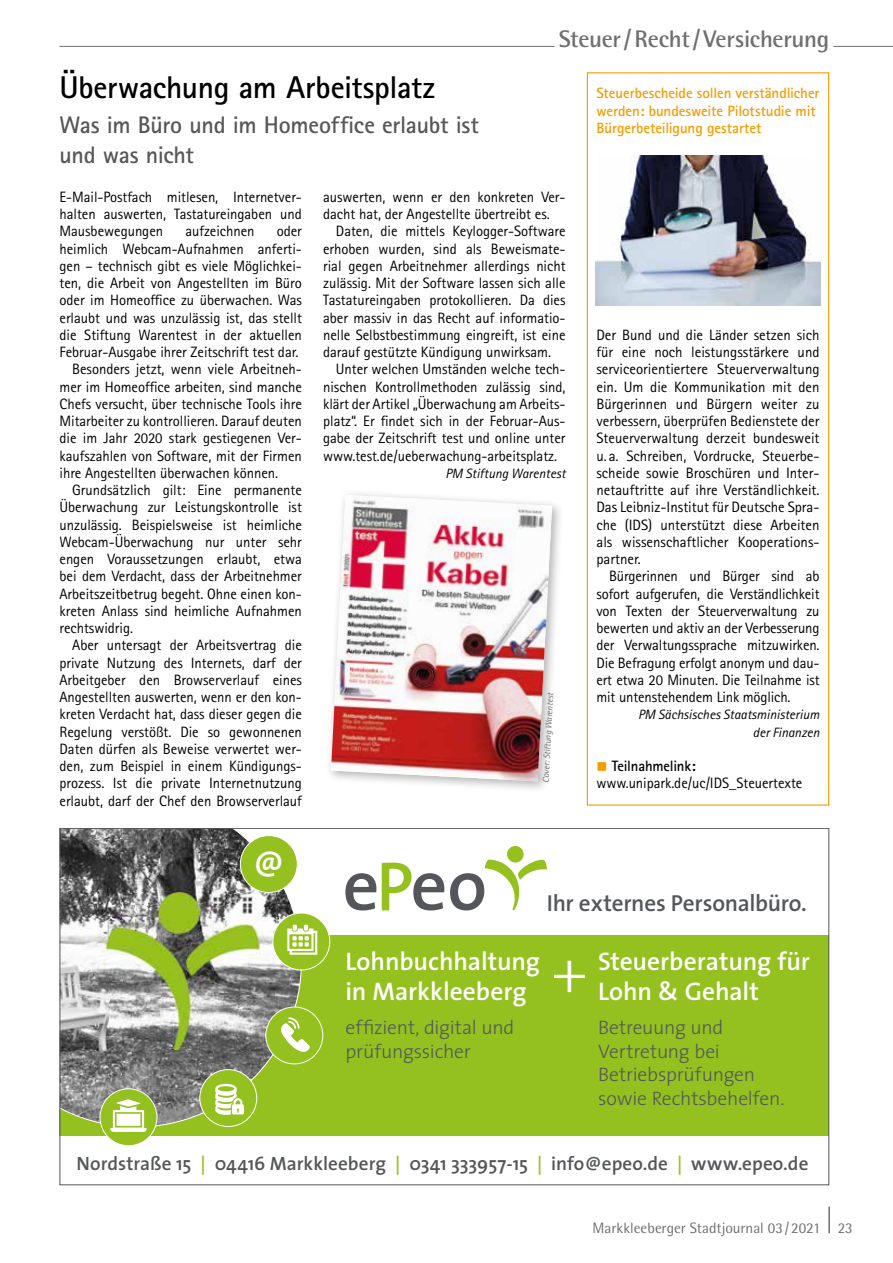
<style>
.page{position:relative;width:893px;height:1263px;background:#fff}
.page>*{position:absolute;margin:0;border:0;box-sizing:border-box;transform-origin:0 0}
.t1{font:300 61.2px "The Sans";color:#fff}
.t2{font:600 35.7px "The Sans";color:#fff}
.t3{font:700 31.5px "Rotis Sans Serif";letter-spacing:-.01em;color:#000}
.t4{font:600 25.5px/30.6px "The Sans";color:#fff}
.t5{font:700 24px/30px "Rotis Sans Serif";letter-spacing:-.01em;color:#575756}
.t6{font:700 24px "Rotis Semi Sans";letter-spacing:-.015em;color:#706f6f}
.t7{font:600 23.25px "The Sans";letter-spacing:-.01em;color:#54565b}
.t8{font:300 19.5px/23.4px "The Sans";letter-spacing:-.01em;color:#54565b}
.t9{font:600 19.2px "The Sans";color:#54565b}
.t10{font:15px/17.2px "Rotis Sans Serif";letter-spacing:-.005em;color:#000;text-align:justify}
.t11{font:700 15px/17.2px "Rotis Sans Serif";letter-spacing:-.005em;color:#f59c00}
.t12{font:15px "Rotis Semi Sans";color:#706f6f}
.t13{font:italic 13.5px/17.2px "Rotis Sans Serif";color:#000;text-align:right}
.t14{font:italic 9px "Rotis Sans Serif";color:#706f6f}
.s1{color:#f59c00}
.s2{font-weight:700}
.s3{color:#94c11f}
</style>
<div class="page">
<hr style="left:828px;top:1206px;width:2px;height:27px;background:#706f6f">
<hr style="left:60px;top:46px;width:833px;height:1px;background:#706f6f">
<hr style="left:554px;top:46px;width:279px;height:1px;background:#fff">
<svg style="left:345px;top:873px;width:31px;height:37px"></svg>
<svg style="left:382px;top:863px;width:62px;height:47px"></svg>
<div style="left:507px;top:846px;width:17px;height:16px;background:#94c11f;border-radius:50%"></div>
<svg style="left:450px;top:859px;width:97px;height:51px"></svg>
<div style="left:60px;top:935px;width:769px;height:201px;background:#94c11f"></div>
<svg style="left:62px;top:830px;width:240px;height:298px"></svg>
<svg style="left:218px;top:992px;width:36px;height:3px"></svg>
<div style="left:240px;top:836px;width:57px;height:56px;background:#94c11f;border-radius:50%"></div>
<div style="left:240px;top:835px;width:58px;height:58px;border:1px solid #fff;border-radius:50%"></div>
<div style="left:273px;top:913px;width:57px;height:57px;background:#94c11f;border-radius:50%"></div>
<div style="left:272px;top:913px;width:58px;height:57px;border:1px solid #fff;border-radius:50%"></div>
<svg style="left:287px;top:925px;width:30px;height:30px"></svg>
<div style="left:200px;top:1069px;width:57px;height:57px;background:#94c11f;border-radius:50%"></div>
<div style="left:199px;top:1069px;width:58px;height:58px;border:1px solid #fff;border-radius:50%"></div>
<svg style="left:215px;top:1084px;width:29px;height:31px"></svg>
<div style="left:100px;top:1089px;width:57px;height:57px;background:#94c11f;border-radius:50%"></div>
<div style="left:100px;top:1088px;width:57px;height:58px;border:1px solid #fff;border-radius:50%"></div>
<svg style="left:110px;top:1099px;width:37px;height:33px"></svg>
<div style="left:266px;top:1007px;width:57px;height:57px;background:#94c11f;border-radius:50%"></div>
<div style="left:265px;top:1006px;width:58px;height:58px;border:1px solid #fff;border-radius:50%"></div>
<svg style="left:281px;top:1017px;width:29px;height:35px"></svg>
<div style="left:587px;top:72px;width:242px;height:734px;border:1px solid #f59c00"></div>
<img style="left:595px;top:155px;width:226px;height:150px">
<div style="left:325px;top:489px;width:239px;height:304px;background:#000;opacity:.3"></div>
<img style="left:331px;top:495px;width:221px;height:286px">
<h3 class="t6" style="left:559px;top:24px;width:272px">Steuer/Recht/Versicherung</h3>
<h3 class="t3" style="left:60px;top:68px;width:377px">Überwachung am Arbeitsplatz</h3>
<h3 class="t5" style="left:60px;top:109px;width:421px">Was im Büro und im Homeoffice erlaubt ist und was nicht</h3>
<p class="t10" style="left:60px;top:188px;width:244px">E-Mail-Postfach mitlesen, Internetver&shy;halten auswerten, Tastatureingaben und Mausbewegungen</p>
<p class="t10" style="left:323px;top:188px;width:244px">auswerten, wenn er den konkreten Ver&shy;dacht hat, der Angestellte übertreibt es.</p>
<p class="t10" style="left:336px;top:222px;width:231px">Daten, die mittels Keylogger-Software</p>
<p class="t10" style="left:323px;top:240px;width:244px">erhoben wurden, sind als Beweismate-</p>
<p class="t10" style="left:323px;top:257px;width:244px">rial gegen Arbeitnehmer allerdings nicht</p>
<p class="t10" style="left:323px;top:274px;width:244px">zulässig. Mit der Software lassen sich alle</p>
<p class="t10" style="left:323px;top:291px;width:244px">Tastatureingaben protokollieren. Da dies</p>
<p class="t10" style="left:323px;top:309px;width:244px">aber massiv in das Recht auf informatio-</p>
<p class="t10" style="left:323px;top:326px;width:244px">nelle Selbstbestimmung eingreift, ist eine</p>
<p class="t10" style="left:323px;top:343px;width:229px">darauf gestützte Kündigung unwirksam.</p>
<p class="t10" style="left:336px;top:360px;width:231px">Unter welchen Umständen welche tech-</p>
<p class="t10" style="left:323px;top:378px;width:244px">nischen Kontrollmethoden zulässig sind,</p>
<p class="t10" style="left:323px;top:395px;width:244px">klärt der Artikel „Überwachung am Arbeits-</p>
<p class="t10" style="left:323px;top:412px;width:244px">platz“. Er findet sich in der Februar-Aus-</p>
<p class="t10" style="left:323px;top:429px;width:244px">gabe der Zeitschrift test und online unter</p>
<p class="t10" style="left:323px;top:447px;width:236px">www.test.de/ueberwachung-arbeitsplatz.</p>
<p class="t13" style="left:445px;top:465px;width:122px">PM Stiftung Warentest</p>
<p class="t10" style="left:185px;top:222px;width:71px">aufzeichnen</p>
<p class="t10" style="left:277px;top:222px;width:27px">oder</p>
<p class="t10" style="left:60px;top:240px;width:244px">heimlich Webcam-Aufnahmen anferti-</p>
<p class="t10" style="left:60px;top:257px;width:244px">gen – technisch gibt es viele Möglichkei-</p>
<p class="t10" style="left:60px;top:274px;width:244px">ten, die Arbeit von Angestellten im Büro</p>
<p class="t10" style="left:60px;top:291px;width:244px">oder im Homeoffice zu überwachen. Was</p>
<p class="t10" style="left:60px;top:309px;width:244px">erlaubt und was unzulässig ist, das stellt</p>
<p class="t10" style="left:60px;top:326px;width:244px">die Stiftung Warentest in der aktuellen</p>
<p class="t10" style="left:60px;top:343px;width:240px">Februar-Ausgabe ihrer Zeitschrift test dar.</p>
<p class="t10" style="left:72px;top:360px;width:231px">Besonders jetzt, wenn viele Arbeitneh-</p>
<p class="t10" style="left:60px;top:378px;width:244px">mer im Homeoffice arbeiten, sind manche</p>
<p class="t10" style="left:60px;top:395px;width:244px">Chefs versucht, über technische Tools ihre</p>
<p class="t10" style="left:60px;top:412px;width:244px">Mitarbeiter zu kontrollieren. Darauf deuten</p>
<p class="t10" style="left:60px;top:429px;width:244px">die im Jahr 2020 stark gestiegenen Ver-</p>
<p class="t10" style="left:60px;top:447px;width:244px">kaufszahlen von Software, mit der Firmen</p>
<p class="t10" style="left:60px;top:464px;width:220px">ihre Angestellten überwachen können.</p>
<p class="t10" style="left:72px;top:481px;width:231px">Grundsätzlich gilt: Eine permanente</p>
<p class="t10" style="left:60px;top:498px;width:244px">Überwachung zur Leistungskontrolle ist</p>
<p class="t10" style="left:60px;top:516px;width:244px">unzulässig. Beispielsweise ist heimliche</p>
<p class="t10" style="left:60px;top:533px;width:244px">Webcam-Überwachung nur unter sehr</p>
<p class="t10" style="left:60px;top:550px;width:244px">engen Voraussetzungen erlaubt, etwa</p>
<p class="t10" style="left:60px;top:567px;width:244px">bei dem Verdacht, dass der Arbeitnehmer</p>
<p class="t10" style="left:60px;top:585px;width:244px">Arbeitszeitbetrug begeht. Ohne einen kon-</p>
<p class="t10" style="left:60px;top:602px;width:244px">kreten Anlass sind heimliche Aufnahmen</p>
<p class="t10" style="left:60px;top:619px;width:75px">rechtswidrig.</p>
<p class="t10" style="left:72px;top:636px;width:231px">Aber untersagt der Arbeitsvertrag die</p>
<p class="t10" style="left:60px;top:654px;width:244px">private Nutzung des Internets, darf der</p>
<p class="t10" style="left:60px;top:671px;width:244px">Arbeitgeber den Browserverlauf eines</p>
<p class="t10" style="left:60px;top:688px;width:244px">Angestellten auswerten, wenn er den kon-</p>
<p class="t10" style="left:60px;top:705px;width:244px">kreten Verdacht hat, dass dieser gegen die</p>
<p class="t10" style="left:60px;top:723px;width:244px">Regelung verstößt. Die so gewonnenen</p>
<p class="t10" style="left:60px;top:740px;width:244px">Daten dürfen als Beweise verwertet wer-</p>
<p class="t10" style="left:60px;top:757px;width:244px">den, zum Beispiel in einem Kündigungs-</p>
<p class="t10" style="left:60px;top:774px;width:244px">prozess. Ist die private Internetnutzung</p>
<p class="t10" style="left:60px;top:792px;width:244px">erlaubt, darf der Chef den Browserverlauf</p>
<p class="t14" style="left:540px;top:782px;width:92px;rotate:-87deg">Cover: Stiftung Warentest</p>
<h2 class="t2" style="left:254px;top:834px;width:31px">@</h2>
<p class="t11" style="left:596px;top:84px;width:225px">Steuerbescheide sollen verständlicher werden: bundesweite Pilotstudie mit<br>Bürgerbeteiligung gestartet</p>
<p class="t10" style="left:596px;top:326px;width:225px">Der Bund und die Länder setzen sich für eine noch leistungsstärkere und serviceorientiertere Steuerverwaltung ein. Um die Kommunikation mit den Bürgerinnen und Bürgern weiter zu verbessern, überprüfen Bedienstete der Steuerverwaltung derzeit bundesweit u. a. Schreiben, Vordrucke, Steuerbe&shy;scheide sowie Broschüren und Inter&shy;netauftritte auf ihre Verständlichkeit.<br>Das Leibniz-Institut für Deutsche Spra&shy;che (IDS) unterstützt diese Arbeiten als wissenschaftlicher Kooperations&shy;partner.</p>
<p class="t10" style="left:596px;top:567px;width:225px;text-indent:13px">Bürgerinnen und Bürger sind ab sofort aufgerufen, die Verständlichkeit von Texten der Steuerverwaltung zu bewerten und aktiv an der Verbesserung der Verwaltungssprache mitzuwirken.<br>Die Befragung erfolgt anonym und dau&shy;ert etwa 20 Minuten. Die Teilnahme ist mit untenstehendem Link möglich.</p>
<p class="t13" style="left:638px;top:706px;width:183px">PM Sächsisches Staatsministerium der Finanzen</p>
<p class="t10" style="left:596px;top:757px;width:207px"><span class="s1">■</span> <span class="s2">Teilnahmelink: </span>www.unipark.de/uc/IDS_Steuertexte</p>
<h3 class="t7" style="left:547px;top:883px;width:261px">Ihr externes Personalbüro.</h3>
<h3 class="t4" style="left:345px;top:945px;width:196px">Lohnbuchhaltung in Markkleeberg</h3>
<h3 class="t8" style="left:345px;top:1015px;width:171px">effizient, digital und prüfungssicher</h3>
<h1 class="t1" style="left:552px;top:921px;width:36px">+</h1>
<h3 class="t4" style="left:598px;top:945px;width:213px">Steuerberatung für<br>Lohn &amp; Gehalt</h3>
<h3 class="t8" style="left:598px;top:1015px;width:188px">Betreuung und<br>Vertretung bei<br>Betriebsprüfungen sowie Rechtsbehelfen.</h3>
<p class="t9" style="left:77px;top:1147px;width:733px">Nordstraße 15 <span class="s3">|</span> 04416 Markkleeberg <span class="s3">|</span> 0341 333957-15 <span class="s3">|</span> info@epeo.de <span class="s3">|</span> www.epeo.de</p>
<p class="t12" style="left:593px;top:1219px;width:262px">Markkleeberger Stadtjournal 03/2021 23</p>
</div>
